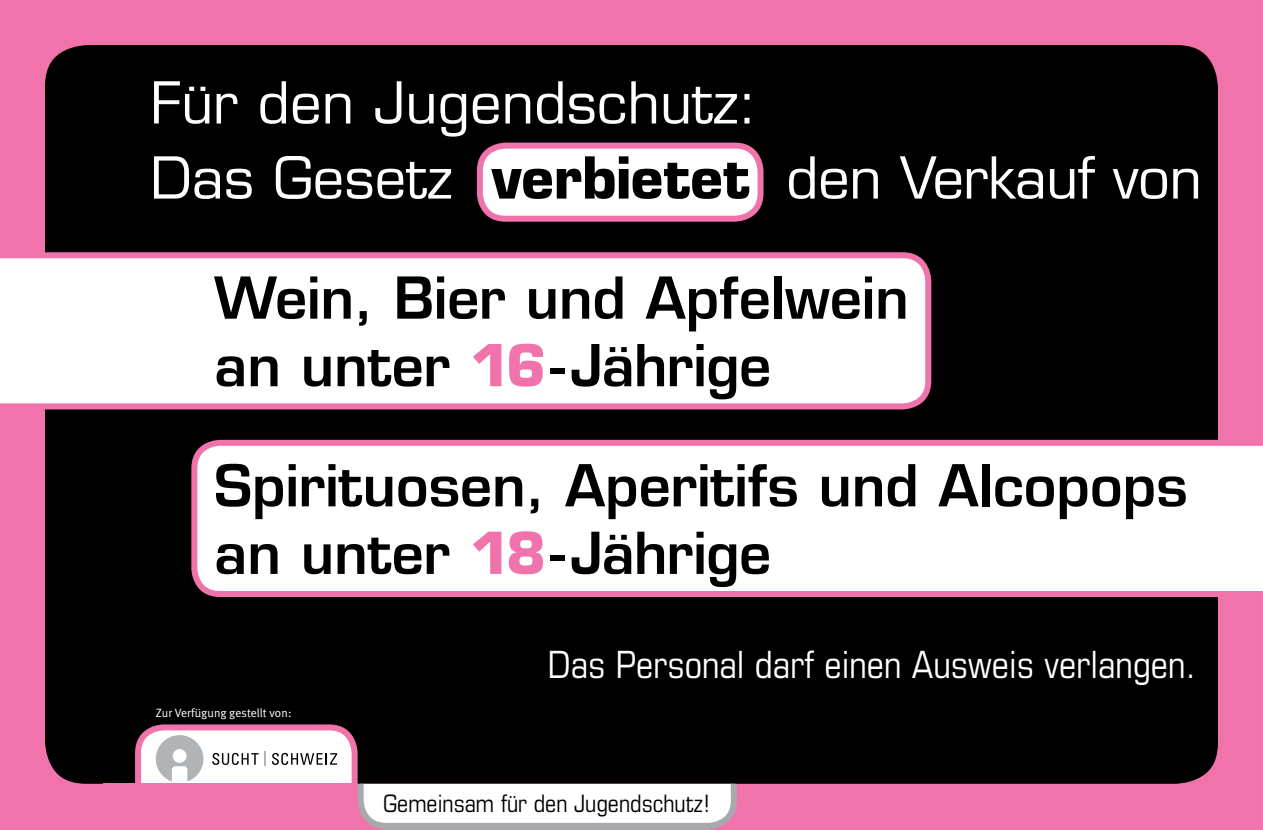
<style>
.page{position:relative;width:1263px;height:830px;background:#fff}
.page>*{position:absolute;margin:0;border:0;box-sizing:border-box;transform-origin:0 0}
.t1{font:600 56.25px/67.5px "Eurostile";color:#000}
.t2{font:56.25px/75px "Eurostile";color:#fff}
.t3{font:condensed 37.5px "Eurostile";color:#fff}
.t4{font:condensed 24px "Eurostile";color:#000}
.t5{font:12px "Meta Plus Normal";color:#fff}
.s1{font-weight:700;color:#000}
.s2{font-weight:700;color:#f173ac}
</style>
<div class="page">
<div style="left:22px;top:23px;width:1218px;height:783px;background:#000;border-radius:64px"></div>
<div style="left:0;top:0;width:1263px;height:828px;border:45px solid #f173ac;border-radius:64px"></div>
<svg style="left:0;top:252px;width:931px;height:157px;background:#fcf3f7"></svg>
<div style="left:138px;top:727px;width:217px;height:93px;background:#fff;border-radius:26px"></div>
<div style="left:135px;top:724px;width:223px;height:99px;border:6px solid #f173ac;border-radius:26px"></div>
<svg style="left:191px;top:439px;width:1072px;height:157px;background:#fcf2f6"></svg>
<div style="left:480px;top:145px;width:280px;height:73px;background:#fff;border-radius:26px"></div>
<div style="left:477px;top:142px;width:286px;height:79px;border:6px solid #f173ac;border-radius:26px"></div>
<svg style="left:156px;top:735px;width:181px;height:46px"></svg>
<div style="left:103px;top:783px;width:252px;height:45px;background:#f173ac"></div>
<svg style="left:355px;top:777px;width:385px;height:52px"></svg>
<hr style="left:383px;top:828px;width:327px;height:1px;background:#a7a9ac">
<p class="t2" style="left:150px;top:66px;width:1053px">Für den Jugendschutz:<br>Das Gesetz <span class="s1">verbietet</span> den Verkauf von</p>
<p class="t1" style="left:214px;top:264px;width:696px">Wein, Bier und Apfelwein an unter <span class="s2">16</span>- Jährige</p>
<p class="t1" style="left:214px;top:451px;width:975px">Spirituosen, Aperitifs und Alcopops an unter <span class="s2">18</span>- Jährige</p>
<p class="t5" style="left:156px;top:705px;width:138px">Zur Verfügung gestellt von:</p>
<p class="t3" style="left:548px;top:642px;width:650px">Das Personal darf einen Ausweis verlangen.</p>
<p class="t4" style="left:383px;top:788px;width:328px">Gemeinsam für den Jugendschutz!</p>
</div>
